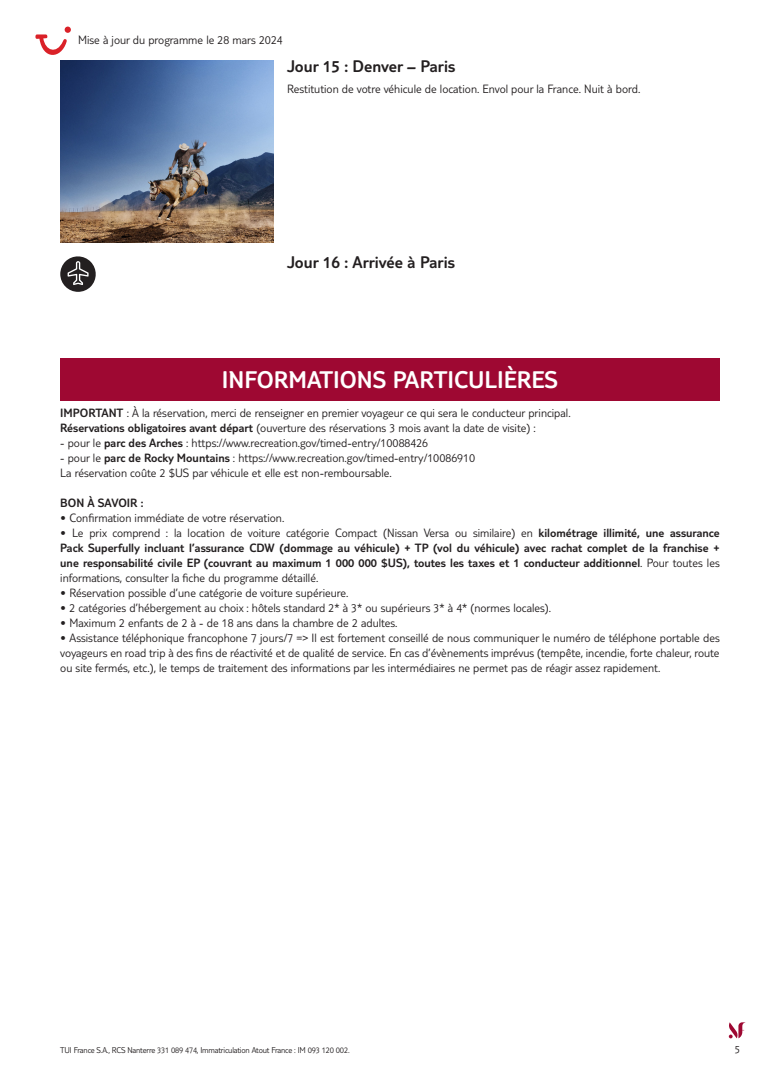
<style>
.page{position:relative;width:780px;height:1088px;background:#fff}
.page>*{position:absolute;margin:0;border:0;box-sizing:border-box;transform-origin:0 0}
.t1{font:300 25px "TUI Type";color:#fff}
.t2{font:300 17.5px "TUI Type";color:#231f20}
.t3{font:300 12.5px/15px "TUI Type";color:#231f20}
.t4{font:300 12.5px/15px "TUI Type";color:#231f20;text-align:justify}
.t5{font:300 11.25px "TUI Type";color:#231f20}
.t6{font:300 8.75px "TUI Type";letter-spacing:-.02em;color:#231f20}
.s1{font-style:inherit}
</style>
<div class="page">
<svg style="left:728px;top:1022px;width:18px;height:16px"></svg>
<img style="left:60px;top:60px;width:213px;height:182px">
<svg style="left:60px;top:256px;width:36px;height:36px"></svg>
<div style="left:60px;top:358px;width:659px;height:42px;background:#9e0832"></div>
<svg style="left:35px;top:27px;width:36px;height:28px"></svg>
<p class="t3" style="left:78px;top:32px;width:206px">Mise à jour du programme le 28 mars 2024</p>
<h2 class="t2" style="left:287px;top:56px;width:170px">Jour 15 : Denver – Paris</h2>
<p class="t3" style="left:287px;top:81px;width:354px">Restitution de votre véhicule de location. Envol pour la France. Nuit à bord.</p>
<h2 class="t2" style="left:287px;top:252px;width:169px">Jour 16 : Arrivée à Paris</h2>
<h1 class="t1" style="left:222px;top:365px;width:337px">INFORMATIONS PARTICULIÈRES</h1>
<p class="t3" style="left:60px;top:405px;width:512px"><span class="s1">IMPORTANT</span> : À la réservation, merci de renseigner en premier voyageur ce qui sera le conducteur principal.<br><span class="s1">Réservations obligatoires avant départ</span> (ouverture des réservations 3 mois avant la date de visite) :</p>
<p class="t3" style="left:60px;top:435px;width:369px">- pour le <span class="s1">parc des Arches</span> : https://www.recreation.gov/timed-entry/10088426</p>
<p class="t3" style="left:60px;top:450px;width:416px">- pour le <span class="s1">parc de Rocky Mountains</span> : https://www.recreation.gov/timed-entry/10086910<br>La réservation coûte 2 $US par véhicule et elle est non-remboursable.</p>
<p class="t4" style="left:60px;top:495px;width:85px">BON À SAVOIR :</p>
<p class="t3" style="left:60px;top:510px;width:225px">• Confirmation immédiate de votre réservation.</p>
<p class="t4" style="left:60px;top:525px;width:661px"><span class="s1">• Le prix comprend : la location de voiture catégorie Compact (Nissan Versa ou similaire) en</span> kilométrage illimité, une assurance Pack Superfully incluant l’assurance CDW (dommage au véhicule) + TP (vol du véhicule) avec rachat complet de la franchise + une responsabilité civile EP (couvrant au maximum 1 000 000 $US), toutes les taxes et 1 conducteur additionnel<span class="s1">. Pour toutes les informations, consulter la fiche du programme détaillé.</span></p>
<p class="t3" style="left:60px;top:585px;width:290px">• Réservation possible d’une catégorie de voiture supérieure.</p>
<p class="t3" style="left:60px;top:600px;width:492px">• 2 catégories d’hébergement au choix : hôtels standard 2* à 3* ou supérieurs 3* à 4* (normes locales).</p>
<p class="t3" style="left:60px;top:615px;width:339px">• Maximum 2 enfants de 2 à - de 18 ans dans la chambre de 2 adultes.</p>
<p class="t3" style="left:60px;top:630px;width:661px;text-align:justify">• Assistance téléphonique francophone 7 jours/7 =&gt; Il est fortement conseillé de nous communiquer le numéro de téléphone portable des voyageurs en road trip à des fins de réactivité et de qualité de service. En cas d’évènements imprévus (tempête, incendie, forte chaleur, route ou site fermés, etc.), le temps de traitement des informations par les intermédiaires ne permet pas de réagir assez rapidement.</p>
<p class="t6" style="left:60px;top:1045px;width:291px">TUI France S.A., RCS Nanterre 331 089 474, Immatriculation Atout France : IM 093 120 002.</p>
<p class="t5" style="left:734px;top:1042px;width:7px">5</p>
</div>
